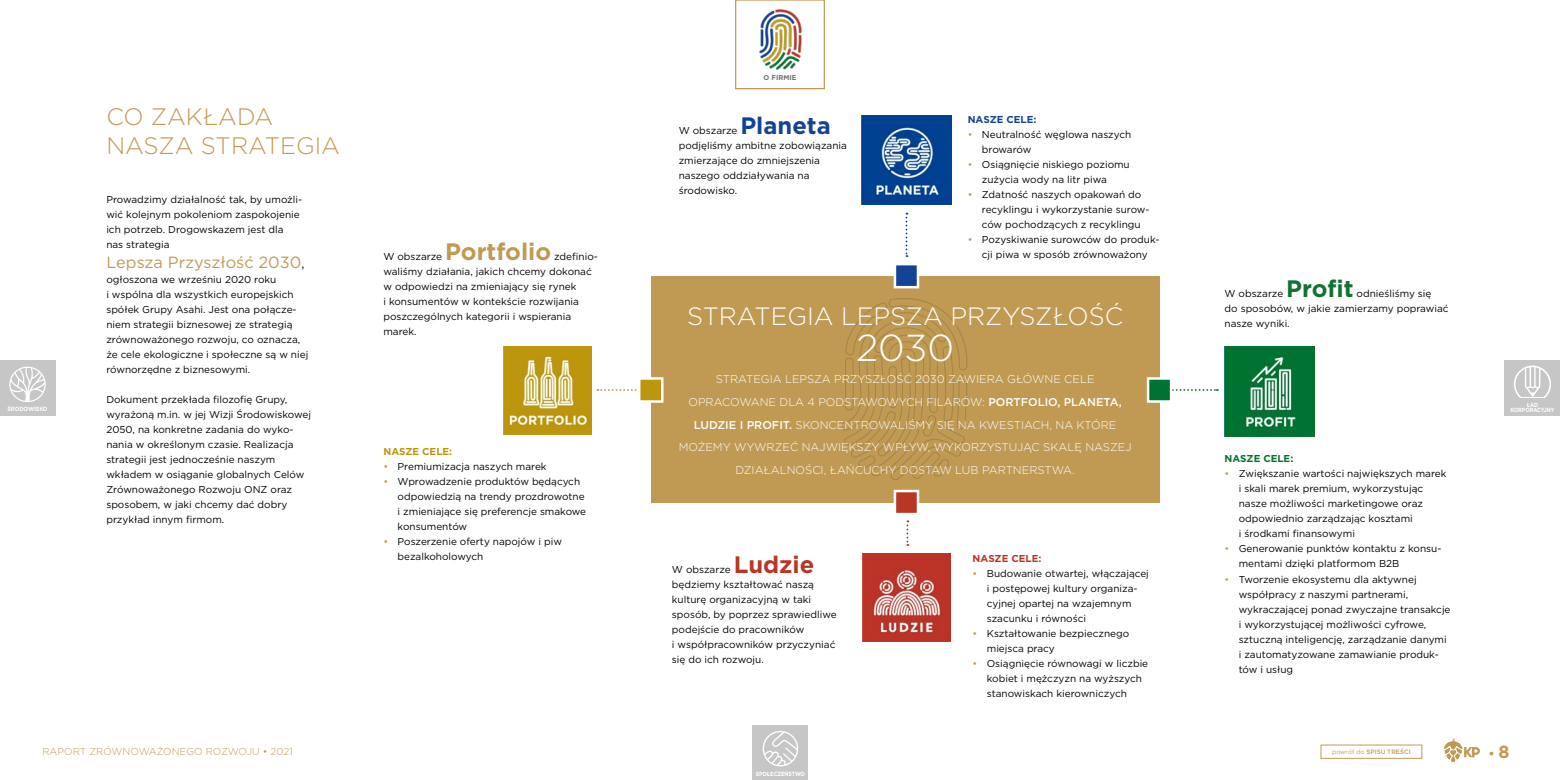
<style>
.page{position:relative;width:1560px;height:780px;background:#fff}
.page>*{position:absolute;margin:0;border:0;box-sizing:border-box;transform-origin:0 0}
.t1{font:300 37.5px "Gotham";color:#fff}
.t2{font:300 25px "Gotham";color:#fff}
.t3{font:300 23.75px/28.5px "Gotham";color:#c09a53}
.t4{font:700 23.75px "Gotham";color:#c09a53}
.t5{font:700 23.75px "Gotham";color:#134395}
.t6{font:700 23.75px "Gotham";color:#117233}
.t7{font:700 23.75px "Gotham";color:#b83623}
.t8{font:16.25px "Gotham";color:#c09a53}
.t9{font:700 12.5px "Gotham";color:#c09a53}
.t10{font:300 11.25px/22.5px "Gotham";color:#fff;text-align:center}
.t11{font:10px/15px "Gotham";color:#000}
.t12{font:300 10px "Gotham";color:#c09a53}
.t13{font:700 10px "Gotham";color:#bd960d}
.t14{font:700 10px "Gotham";color:#007332}
.t15{font:700 10px "Gotham";color:#134395}
.t16{font:700 10px "Gotham";color:#bb3327}
.t17{font:700 6.88px "Gotham";color:#706f6f}
.t18{font:500 6.25px "Gotham";color:#c09a53}
.t19{font:700 6px/5.6px "Gotham";color:#fff;text-align:center;scale:.85 1}
.t20{font:700 6px "Gotham";color:#fff;scale:.9 1}
.s1{font-size:12.5px;color:#000}
.s2{color:#c09a53}
.s3{font-weight:500}
.s4{font-weight:400}
.s5{font-size:17.5px}
</style>
<div class="page">
<div style="left:650px;top:275px;width:509px;height:227px;background:#c09a53"></div>
<svg style="left:905px;top:213px;width:2px;height:44px"></svg>
<svg style="left:838px;top:298px;width:130px;height:265px"></svg>
<svg style="left:597px;top:389px;width:40px;height:2px"></svg>
<svg style="left:1172px;top:389px;width:45px;height:2px"></svg>
<div style="left:893px;top:489px;width:26px;height:26px;background:#b83623;border:2px solid #fff"></div>
<div style="left:638px;top:377px;width:25px;height:26px;background:#be960e;border:2px solid #fff"></div>
<div style="left:1146px;top:377px;width:26px;height:26px;background:#007332;border:2px solid #fff"></div>
<div style="left:893px;top:263px;width:26px;height:25px;background:#134395;border:2px solid #fff"></div>
<img style="left:503px;top:347px;width:88px;height:88px">
<img style="left:862px;top:554px;width:88px;height:88px">
<img style="left:861px;top:115px;width:90px;height:89px">
<img style="left:1224px;top:346px;width:89px;height:90px">
<svg style="left:1443px;top:738px;width:36px;height:24px"></svg>
<div style="left:735px;top:0;width:89px;height:89px;border:1px solid #c09a53"></div>
<img style="left:759px;top:9px;width:43px;height:61px">
<div style="left:0;top:361px;width:55px;height:55px;background:#c6c6c6"></div>
<svg style="left:9px;top:366px;width:37px;height:36px"></svg>
<div style="left:752px;top:725px;width:55px;height:55px;background:#c6c6c6"></div>
<svg style="left:762px;top:731px;width:36px;height:35px"></svg>
<div style="left:1504px;top:361px;width:55px;height:55px;background:#c6c6c6"></div>
<svg style="left:1514px;top:365px;width:36px;height:33px"></svg>
<p class="t20" style="left:7px;top:405px;width:46px">ŚRODOWISKO</p>
<h3 class="t3" style="left:106px;top:102px;width:235px">CO ZAKŁADA<br>NASZA STRATEGIA</h3>
<p class="t11" style="left:106px;top:192px;width:197px">Prowadzimy działalność tak, by umożli&shy;wić kolejnym pokoleniom zaspokojenie ich potrzeb. Drogowskazem jest dla nas strategia</p>
<h3 class="t8" style="left:106px;top:251px;width:199px">Lepsza Przyszłość 2030<span class="s1">,</span></h3>
<p class="t11" style="left:106px;top:271px;width:203px">ogłoszona we wrześniu 2020 roku<br>i wspólna dla wszystkich europejskich spółek Grupy Asahi. Jest ona połącze&shy;niem strategii biznesowej ze strategią zrównoważonego rozwoju, co oznacza, że cele ekologiczne i społeczne są w niej równorzędne z biznesowymi.</p>
<p class="t11" style="left:106px;top:391px;width:206px">Dokument przekłada filozofię Grupy, wyrażoną m.in. w jej Wizji Środowiskowej 2050, na konkretne zadania do wyko&shy;nania w określonym czasie. Realizacja strategii jest jednocześnie naszym wkładem w osiąganie globalnych Celów Zrównoważonego Rozwoju ONZ oraz sposobem, w jaki chcemy dać dobry przykład innym firmom.</p>
<p class="t11" style="left:383px;top:249px;width:60px">W obszarze</p>
<h3 class="t4" style="left:445px;top:236px;width:108px">Portfolio</h3>
<p class="t11" style="left:383px;top:249px;width:216px;text-indent:171px">zdefinio&shy;waliśmy działania, jakich chcemy dokonać w odpowiedzi na zmieniający się rynek<br>i konsumentów w kontekście rozwijania poszczególnych kategorii i wspierania marek.</p>
<p class="t13" style="left:383px;top:445px;width:70px">NASZE CELE:</p>
<p class="t11" style="left:383px;top:459px;width:165px"><span class="s2">•</span> Premiumizacja naszych marek</p>
<p class="t11" style="left:397px;top:474px;width:190px;text-indent:-14px"><span class="s2">•</span> Wprowadzenie produktów będących odpowiedzią na trendy prozdrowotne i zmieniające się preferencje smakowe konsumentów</p>
<p class="t11" style="left:397px;top:534px;width:166px;text-indent:-14px"><span class="s2">•</span> Poszerzenie oferty napojów i piw bezalkoholowych</p>
<p class="t17" style="left:763px;top:73px;width:34px">O FIRMIE</p>
<p class="t11" style="left:678px;top:123px;width:60px">W obszarze</p>
<h3 class="t5" style="left:740px;top:110px;width:92px">Planeta</h3>
<p class="t11" style="left:678px;top:138px;width:170px">podjęliśmy ambitne zobowiązania zmierzające do zmniejszenia naszego oddziaływania na środowisko.</p>
<p class="t15" style="left:967px;top:113px;width:70px">NASZE CELE:</p>
<p class="t11" style="left:981px;top:127px;width:151px;text-indent:-14px"><span class="s2">•</span> Neutralność węglowa naszych browarów</p>
<p class="t11" style="left:981px;top:157px;width:149px;text-indent:-14px"><span class="s2">•</span> Osiągnięcie niskiego poziomu zużycia wody na litr piwa</p>
<p class="t11" style="left:981px;top:187px;width:169px;text-indent:-14px"><span class="s2">•</span> Zdatność naszych opakowań do recyklingu i wykorzystanie surow&shy;ców pochodzących z recyklingu</p>
<p class="t11" style="left:967px;top:232px;width:193px;text-align:center"><span class="s2">•</span> Pozyskiwanie surowców do produk&shy;cji piwa w sposób zrównoważony</p>
<h2 class="t2" style="left:687px;top:300px;width:437px">STRATEGIA LEPSZA PRZYSZŁOŚĆ</h2>
<h1 class="t1" style="left:856px;top:324px;width:99px">2030</h1>
<p class="t10" style="left:678px;top:368px;width:454px">STRATEGIA LEPSZA PRZYSZŁOŚĆ 2030 ZAWIERA GŁÓWNE CELE OPRACOWANE DLA 4 PODSTAWOWYCH FILARÓW: <span class="s3">PORTFOLIO, PLANETA, LUDZIE I PROFIT.</span> SKONCENTROWALIŚMY SIĘ NA KWESTIACH, NA KTÓRE MOŻEMY WYWRZEĆ NAJWIĘKSZY WPŁYW, WYKORZYSTUJĄC SKALĘ NASZEJ DZIAŁALNOŚCI, ŁAŃCUCHY DOSTAW LUB PARTNERSTWA.</p>
<p class="t11" style="left:672px;top:561px;width:60px">W obszarze</p>
<h3 class="t7" style="left:733px;top:548px;width:82px">Ludzie</h3>
<p class="t11" style="left:672px;top:576px;width:166px">będziemy kształtować naszą kulturę organizacyjną w taki sposób, by poprzez sprawiedliwe podejście do pracowników<br>i współpracowników przyczyniać się do ich rozwoju.</p>
<p class="t16" style="left:972px;top:551px;width:70px">NASZE CELE:</p>
<p class="t11" style="left:986px;top:565px;width:163px;text-indent:-14px"><span class="s2">•</span> Budowanie otwartej, włączającej i postępowej kultury organiza&shy;cyjnej opartej na wzajemnym szacunku i równości</p>
<p class="t11" style="left:986px;top:625px;width:144px;text-indent:-14px"><span class="s2">•</span> Kształtowanie bezpiecznego miejsca pracy</p>
<p class="t11" style="left:986px;top:655px;width:163px;text-indent:-14px"><span class="s2">•</span> Osiągnięcie równowagi w liczbie kobiet i mężczyzn na wyższych stanowiskach kierowniczych</p>
<p class="t11" style="left:1224px;top:286px;width:60px">W obszarze</p>
<h3 class="t6" style="left:1286px;top:273px;width:69px">Profit</h3>
<p class="t11" style="left:1224px;top:286px;width:225px;text-indent:132px">odnieśliśmy się<br>do sposobów, w jakie zamierzamy poprawiać nasze wyniki.</p>
<p class="t14" style="left:1224px;top:452px;width:70px">NASZE CELE:</p>
<p class="t11" style="left:1238px;top:466px;width:209px;text-indent:-14px"><span class="s2">•</span> Zwiększanie wartości największych marek i skali marek premium, wykorzystując nasze możliwości marketingowe oraz odpowiednio zarządzając kosztami<br>i środkami finansowymi</p>
<p class="t11" style="left:1238px;top:541px;width:204px;text-indent:-14px"><span class="s2">•</span> Generowanie punktów kontaktu z konsu&shy;mentami dzięki platformom B2B</p>
<p class="t11" style="left:1238px;top:571px;width:213px;text-indent:-14px"><span class="s2">•</span> Tworzenie ekosystemu dla aktywnej współpracy z naszymi partnerami, wykraczającej ponad zwyczajne transakcje i wykorzystującej możliwości cyfrowe, sztuczną inteligencję, zarządzanie danymi i zautomatyzowane zamawianie produk&shy;tów i usług</p>
<p class="t19" style="left:1510px;top:401px;width:53px">ŁAD<br>KORPORACYJNY</p>
<p class="t12" style="left:42px;top:744px;width:252px">RAPORT ZRÓWNOWAŻONEGO ROZWOJU • 2021</p>
<p class="t18" style="left:1331px;top:747px;width:80px"><span class="s4">powrót do</span> SPISU TREŚCI</p>
<p class="t9" style="left:1488px;top:745px;width:23px">• <span class="s5">8</span></p>
<p class="t19" style="left:756px;top:770px;width:59px">SPOŁECZEŃSTWO</p>
</div>
